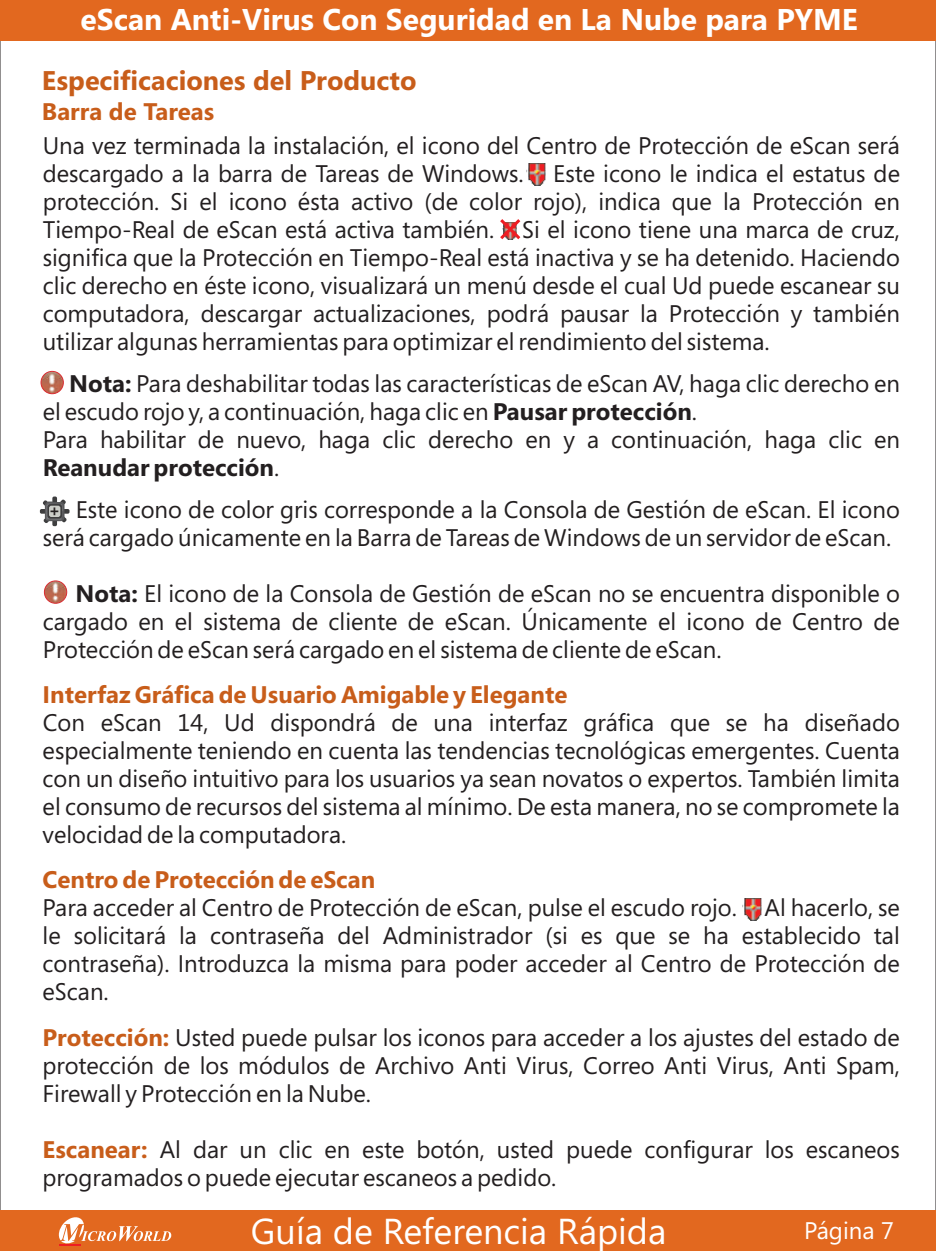
<style>
.page{position:relative;width:936px;height:1251px;background:#fff}
.page>*{position:absolute;margin:0;border:0;box-sizing:border-box;transform-origin:0 0}
.t1{font:36px "Segoe UI";color:#fff}
.t2{font:700 30px "Segoe UI";color:#fff}
.t3{font:700 27px "Segoe";color:#c85d1a}
.t4{font:24px/27.9px "Segoe";color:#231f20;text-align:justify}
.t5{font:700 24px "Segoe";color:#c85d1a}
.t6{font:24px "Segoe UI";color:#fff}
.t7{font:700 16.2px "Segoe";color:#231f20}
.s1{font-weight:700}
.s2{font-weight:700;color:#c85d1a}
</style>
<div class="page">
<div style="left:0;top:0;width:935px;height:41px;background:#e2681f"></div>
<div style="left:0;top:1209px;width:935px;height:41px;background:#e2681f"></div>
<svg style="left:58px;top:1217px;width:113px;height:28px"></svg>
<img style="left:526px;top:163px;width:20px;height:23px">
<svg style="left:500px;top:219px;width:21px;height:21px"></svg>
<div style="left:52px;top:496px;width:5px;height:30px;background:#3e3e3f;border-radius:2px"></div>
<hr style="left:40px;top:509px;width:29px;height:4px;background:#3e3e3f;border-radius:2px">
<svg style="left:43px;top:499px;width:24px;height:24px"></svg>
<svg style="left:45px;top:501px;width:20px;height:20px"></svg>
<svg style="left:47px;top:504px;width:15px;height:14px"></svg>
<div style="left:49px;top:505px;width:11px;height:12px;background:#cbcdc8;border-radius:2px"></div>
<img style="left:742px;top:898px;width:20px;height:22px">
<img style="left:41px;top:371px;width:22px;height:22px;border-radius:50%">
<div style="left:41px;top:371px;width:23px;height:23px;border:1px solid #da2a2f;border-radius:50%"></div>
<img style="left:44px;top:581px;width:23px;height:22px;border-radius:50%">
<div style="left:44px;top:580px;width:23px;height:23px;border:1px solid #da2a2f;border-radius:50%"></div>
<p class="t2" style="left:81px;top:8px;width:778px">eScan Anti-Virus Con Seguridad en La Nube para PYME</p>
<p class="t3" style="left:42px;top:69px;width:376px">Especificaciones del Producto</p>
<p class="t5" style="left:42px;top:101px;width:174px">Barra de Tareas</p>
<p class="t4" style="left:43px;top:134px;width:858px">Una vez terminada la instalación, el icono del Centro de Protección de eScan será descargado a la barra de Tareas de Windows. Este icono le indica el estatus de protección. Si el icono ésta activo (de color rojo), indica que la Protección en Tiempo-Real de eScan está activa también. Si el icono tiene una marca de cruz, significa que la Protección en Tiempo-Real está inactiva y se ha detenido. Haciendo clic derecho en éste icono, visualizará un menú desde el cual Ud puede escanear su computadora, descargar actualizaciones, podrá pausar la Protección y también utilizar algunas herramientas para optimizar el rendimiento del sistema.</p>
<p class="t4" style="left:43px;top:371px;width:858px;text-align:left;text-indent:27px"><span class="s1">Nota:</span> Para deshabilitar todas las características de eScan AV, haga clic derecho en el escudo rojo y, a continuación, haga clic en <span class="s1">Pausar protección</span>.<br>Para habilitar de nuevo, haga clic derecho en y a continuación, haga clic en <span class="s1">Reanudar protección</span>.</p>
<p class="t4" style="left:43px;top:497px;width:858px;text-indent:33px">Este icono de color gris corresponde a la Consola de Gestión de eScan. El icono será cargado únicamente en la Barra de Tareas de Windows de un servidor de eScan.</p>
<p class="t4" style="left:43px;top:581px;width:858px;text-indent:33px"><span class="s1">Nota:</span> El icono de la Consola de Gestión de eScan no se encuentra disponible o cargado en el sistema de cliente de eScan. Únicamente el icono de Centro de Protección de eScan será cargado en el sistema de cliente de eScan.</p>
<p class="t7" style="left:49px;top:503px;width:13px">+</p>
<p class="t5" style="left:43px;top:684px;width:526px">Interfaz Gráfica de Usuario Amigable y Elegante</p>
<p class="t4" style="left:43px;top:710px;width:858px">Con eScan 14, Ud dispondrá de una interfaz gráfica que se ha diseñado especialmente teniendo en cuenta las tendencias tecnológicas emergentes. Cuenta con un diseño intuitivo para los usuarios ya sean novatos o expertos. También limita el consumo de recursos del sistema al mínimo. De esta manera, no se compromete la velocidad de la computadora.</p>
<p class="t5" style="left:43px;top:869px;width:334px">Centro de Protección de eScan</p>
<p class="t4" style="left:43px;top:895px;width:858px">Para acceder al Centro de Protección de eScan, pulse el escudo rojo. Al hacerlo, se le solicitará la contraseña del Administrador (si es que se ha establecido tal contraseña). Introduzca la misma para poder acceder al Centro de Protección de eScan.</p>
<p class="t4" style="left:43px;top:1025px;width:858px"><span class="s2">Protección:</span> Usted puede pulsar los iconos para acceder a los ajustes del estado de protección de los módulos de Archivo Anti Virus, Correo Anti Virus, Anti Spam, Firewall y Protección en la Nube.</p>
<p class="t4" style="left:43px;top:1137px;width:858px;text-indent:117px">Al dar un clic en este botón, usted puede configurar los escaneos programados o puede ejecutar escaneos a pedido.</p>
<p class="t5" style="left:43px;top:1139px;width:107px">Escanear:</p>
<h1 class="t1" style="left:251px;top:1217px;width:417px">Guía de Referencia Rápida</h1>
<p class="t6" style="left:804px;top:1220px;width:92px">Página 7</p>
</div>
